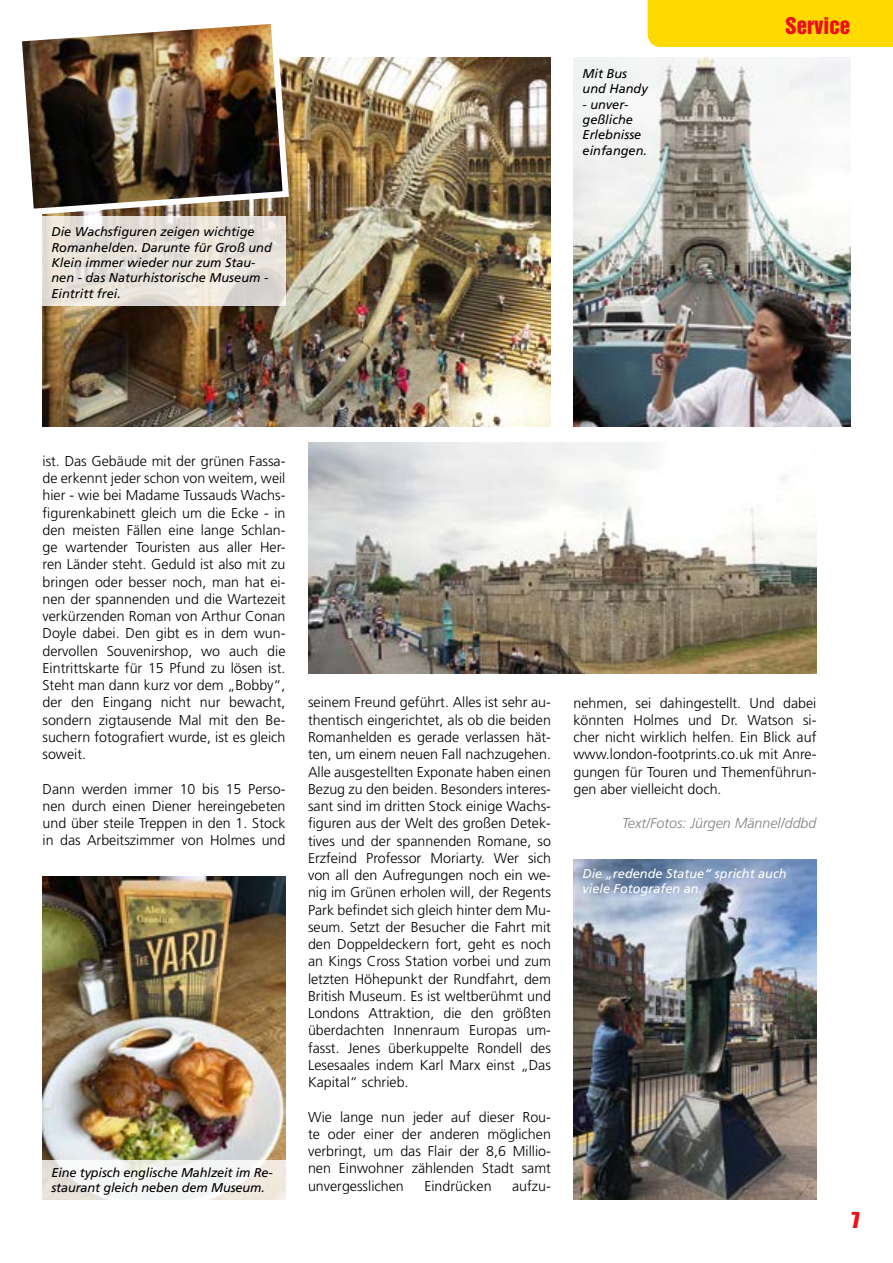
<style>
.page{position:relative;width:893px;height:1263px;background:#fff}
.page>*{position:absolute;margin:0;border:0;box-sizing:border-box;transform-origin:0 0}
.t1{font:22.5px "Impact LT Std";color:#ec101f}
.t2{font:21px "Helvetica Inserat LT Std";color:#ec101f}
.t3{font:300 14.25px/17.2px "Frutiger LT Std";color:#000;text-align:justify}
.t4{font:italic 300 14.25px "Frutiger LT Std";color:#838283}
.t5{font:italic 12.75px/15.3px "Frutiger LT Std";color:#000}
.t6{font:italic 12.75px/15.3px "Frutiger LT Std";color:#fff}
</style>
<div class="page">
<div style="left:648px;top:0;width:245px;height:47px;background:#ffda00"></div>
<img style="left:43px;top:877px;width:242px;height:284px">
<img style="left:43px;top:57px;width:508px;height:370px">
<img style="left:573px;top:859px;width:243px;height:340px">
<img style="left:22px;top:24px;width:270px;height:194px">
<img style="left:573px;top:57px;width:277px;height:370px">
<img style="left:308px;top:442px;width:508px;height:231px">
<svg style="left:42px;top:1161px;width:244px;height:39px;fill:#f3f4f5"></svg>
<svg style="left:31px;top:217px;width:254px;height:89px;background:#e6e1da"></svg>
<p class="t5" style="left:51px;top:224px;width:222px">Die Wachsfiguren zeigen wichtige<br>Romanhelden. Darunte für Groß und<br>Klein immer wieder nur zum Stau&shy;nen - das Naturhistorische Museum -<br>Eintritt frei.</p>
<p class="t5" style="left:583px;top:66px;width:67px">Mit Bus und Handy</p>
<p class="t5" style="left:583px;top:97px;width:66px">- unver&shy;geßliche<br>Erlebnisse einfangen.</p>
<h2 class="t2" style="left:785px;top:13px;width:67px">SERVICE</h2>
<h2 class="t2" style="left:785px;top:17px;width:67px">SERVICE</h2>
<p class="t3" style="left:43px;top:452px;width:244px">ist. Das Gebäude mit der grünen Fassa&shy;de erkennt jeder schon von weitem, weil hier - wie bei Madame Tussauds Wachs&shy;figurenkabinett gleich um die Ecke - in den meisten Fällen eine lange Schlan&shy;ge wartender Touristen aus aller Her&shy;ren Länder steht. Geduld ist also mit zu bringen oder besser noch, man hat ei&shy;nen der spannenden und die Wartezeit verkürzenden Roman von Arthur Conan Doyle dabei. Den gibt es in dem wun&shy;dervollen Souvenirshop, wo auch die Eintrittskarte für 15 Pfund zu lösen ist.<br>Steht man dann kurz vor dem „Bobby“, der den Eingang nicht nur bewacht, sondern zigtausende Mal mit den Be&shy;suchern fotografiert wurde, ist es gleich soweit.</p>
<p class="t3" style="left:43px;top:780px;width:244px">Dann werden immer 10 bis 15 Perso&shy;nen durch einen Diener hereingebeten und über steile Treppen in den 1. Stock in das Arbeitszimmer von Holmes und</p>
<p class="t5" style="left:51px;top:1165px;width:223px">Eine typisch englische Mahlzeit im Re&shy;staurant gleich neben dem Museum.</p>
<p class="t3" style="left:308px;top:694px;width:244px">seinem Freund geführt. Alles ist sehr au&shy;thentisch eingerichtet, als ob die beiden Romanhelden es gerade verlassen hät&shy;ten, um einem neuen Fall nachzugehen.<br>Alle ausgestellten Exponate haben einen Bezug zu den beiden. Besonders interes&shy;sant sind im dritten Stock einige Wachs&shy;figuren aus der Welt des großen Detek&shy;tives und der spannenden Romane, so Erzfeind Professor Moriarty. Wer sich von all den Aufregungen noch ein we&shy;nig im Grünen erholen will, der Regents Park befindet sich gleich hinter dem Mu&shy;seum. Setzt der Besucher die Fahrt mit den Doppeldeckern fort, geht es noch an Kings Cross Station vorbei und zum letzten Höhepunkt der Rundfahrt, dem British Museum. Es ist weltberühmt und Londons Attraktion, die den größten überdachten Innenraum Europas um&shy;fasst. Jenes überkuppelte Rondell des Lesesaales indem Karl Marx einst „Das Kapital“ schrieb.</p>
<p class="t3" style="left:308px;top:1108px;width:244px">Wie lange nun jeder auf dieser Rou&shy;te oder einer der anderen möglichen verbringt, um das Flair der 8,6 Millio&shy;nen Einwohner zählenden Stadt samt unvergesslichen</p>
<p class="t3" style="left:424px;top:1177px;width:69px">Eindrücken</p>
<p class="t3" style="left:512px;top:1177px;width:40px">aufzu-</p>
<p class="t3" style="left:573px;top:694px;width:244px">nehmen, sei dahingestellt. Und dabei könnten Holmes und Dr. Watson si&shy;cher nicht wirklich helfen. Ein Blick auf www.london-footprints.co.uk mit Anre&shy;gungen für Touren und Themenführun&shy;gen aber vielleicht doch.</p>
<p class="t4" style="left:622px;top:815px;width:196px">Text/Fotos: Jürgen Männel/ddbd</p>
<p class="t6" style="left:582px;top:866px;width:206px">Die „redende Statue“ spricht auch viele Fotografen an.</p>
<h1 class="t1" style="left:851px;top:1207px;width:10px">7</h1>
</div>
